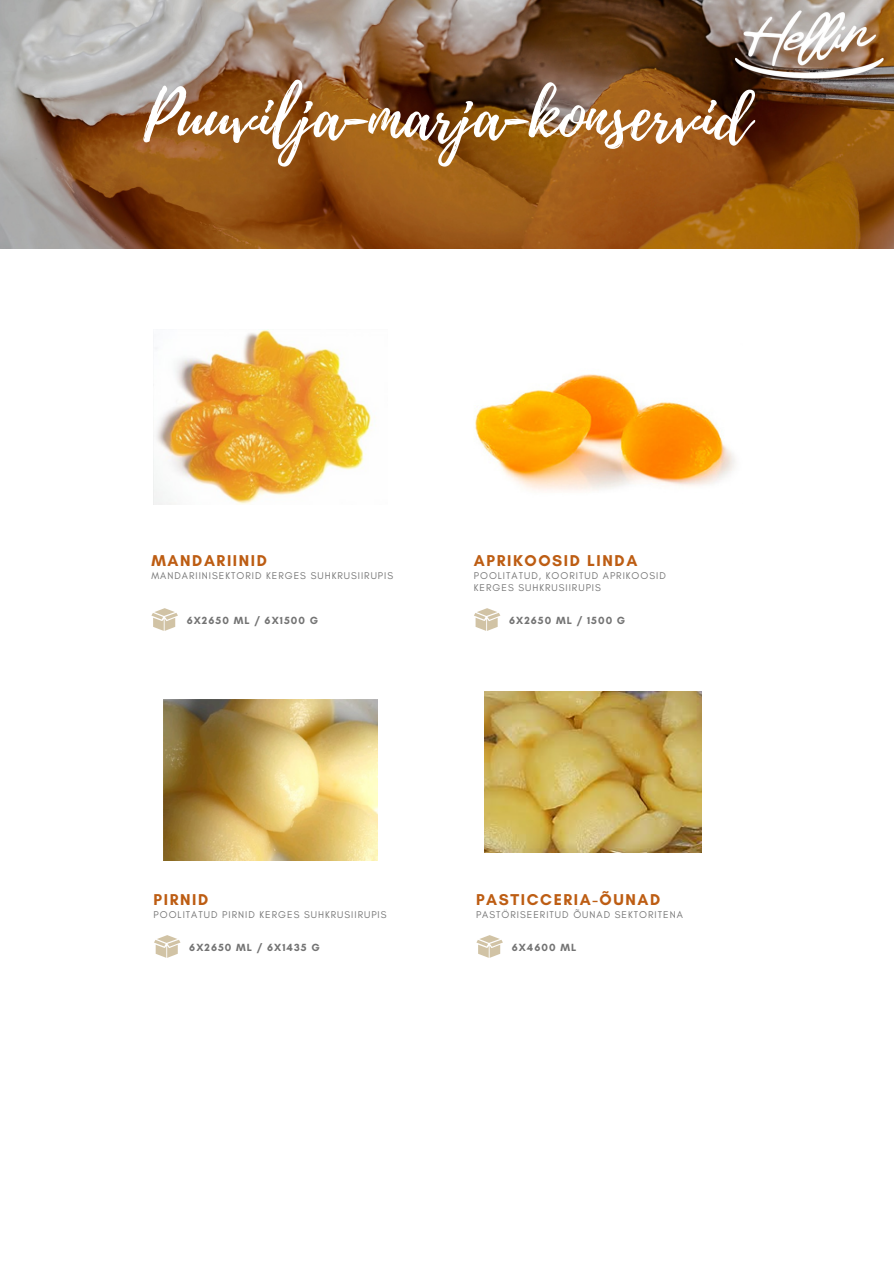
<style>
.page{position:relative;width:894px;height:1264px;background:#fff}
.page>*{position:absolute;margin:0;border:0;box-sizing:border-box;transform-origin:0 0}
.t1{font:67.5px "Playlist Script";color:#fff}
.t2{font:700 16.05px "Glacial Indifference";letter-spacing:.1em;color:#bd5d13}
.t3{font:700 10.65px "Glacial Indifference";letter-spacing:.1em;color:#737373}
.t4{font:10.05px/11.7px "Glacial Indifference";letter-spacing:.1em;color:#737373}
</style>
<div class="page">
<img style="left:0;top:0;width:893px;height:249px">
<svg style="left:151px;top:608px;width:27px;height:23px"></svg>
<img style="left:735px;top:10px;width:147px;height:69px">
<img style="left:153px;top:329px;width:222px;height:176px">
<svg style="left:474px;top:608px;width:26px;height:23px"></svg>
<svg style="left:154px;top:935px;width:26px;height:22px"></svg>
<svg style="left:476px;top:935px;width:27px;height:22px"></svg>
<img style="left:475px;top:374px;width:261px;height:117px">
<img style="left:163px;top:700px;width:214px;height:160px">
<img style="left:484px;top:691px;width:217px;height:161px">
<p class="t1" style="left:143px;top:68px;width:608px">Puuvilja-marja-konservid</p>
<p class="t2" style="left:151px;top:550px;width:117px">MANDARIINID</p>
<h2 class="t4" style="left:151px;top:570px;width:243px">MANDARIINISEKTORID KERGES SUHKRUSIIRUPIS</h2>
<p class="t3" style="left:187px;top:613px;width:133px">6X2650 ML / 6X1500 G</p>
<p class="t2" style="left:473px;top:550px;width:165px">APRIKOOSID LINDA</p>
<p class="t4" style="left:473px;top:570px;width:193px">POOLITATUD, KOORITUD APRIKOOSID<br>KERGES SUHKRUSIIRUPIS</p>
<h2 class="t3" style="left:509px;top:613px;width:118px">6X2650 ML / 1500 G</h2>
<p class="t2" style="left:153px;top:889px;width:56px">PIRNID</p>
<p class="t4" style="left:153px;top:908px;width:234px">POOLITATUD PIRNID KERGES SUHKRUSIIRUPIS</p>
<p class="t3" style="left:189px;top:940px;width:132px">6X2650 ML / 6X1435 G</p>
<p class="t2" style="left:476px;top:889px;width:186px">PASTICCERIA-ÕUNAD</p>
<h2 class="t4" style="left:476px;top:908px;width:208px">PASTÖRISEERITUD ÕUNAD SEKTORITENA</h2>
<p class="t3" style="left:511px;top:940px;width:66px">6X4600 ML</p>
</div>
